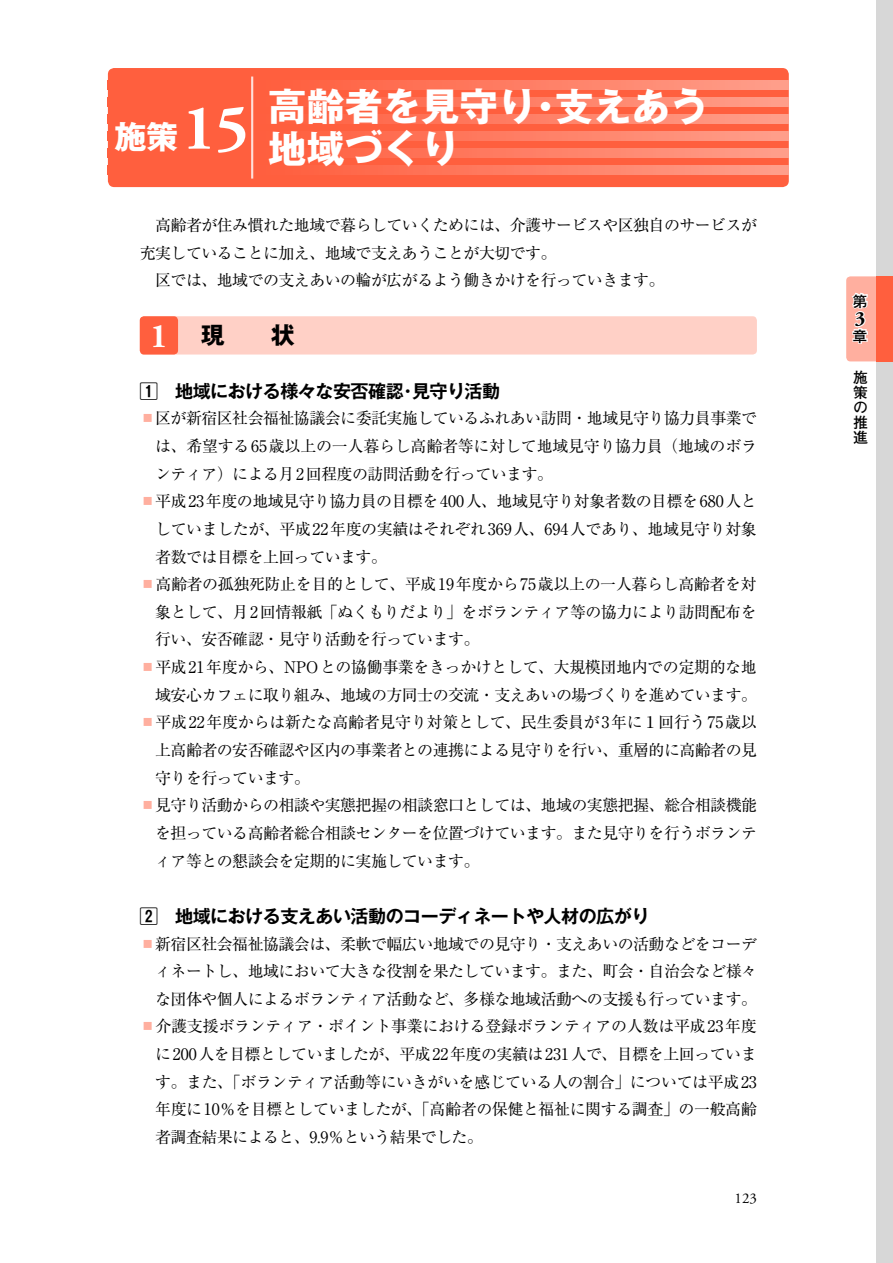
<style>
.page{position:relative;width:893px;height:1263px;background:#fff}
.page>*{position:absolute;margin:0;border:0;box-sizing:border-box;transform-origin:0 0}
.t1{font:38.25px/42.5px "Gothic MB101 Pr 6 Bold 90 pv RKSJ H";color:#fff}
.t2{font:23.4px "Gothic MB101 Pr 6 Bold 90 pv RKSJ H";color:#000}
.t3{font:700 20.25px "Adobe Garamond Pro";color:#000}
.t4{font:18px "Gothic MB101 Pr 6 De Bold 90 pv RKSJ V";letter-spacing:-.03em;color:#000}
.t5{font:15.9px/27.6px "Ryumin Pr 6 Regular 90 pv RKSJ H";letter-spacing:-.035em;color:#000;text-align:justify}
.t6{font:14.85px/14.9px "Futo Go B101 Pr 6 Bold 90 pv RKSJ V";color:#000;text-align:justify}
.t7{font:14.85px "Adobe Garamond Pro";color:#000}
.s1{font-family:"Adobe Garamond Pro";font-weight:700;font-size:63.75px}
.s2{font-family:"Adobe Garamond Pro";font-weight:700;font-size:34.05px;color:#fff}
.s3{color:#ffaf9f}
</style>
<div class="page">
<div style="left:140px;top:316px;width:617px;height:38px;background:#ffd0c6;border-radius:4px"></div>
<div style="left:140px;top:316px;width:38px;height:38px;background:#ff5f3e;border-radius:4px"></div>
<div style="left:108px;top:68px;width:681px;height:119px;background:#ff5f3e;border-radius:6px"></div>
<svg style="left:253px;top:81px;width:536px;height:8px"></svg>
<svg style="left:253px;top:98px;width:536px;height:8px"></svg>
<svg style="left:253px;top:115px;width:536px;height:8px"></svg>
<svg style="left:253px;top:132px;width:536px;height:8px"></svg>
<svg style="left:253px;top:149px;width:536px;height:8px"></svg>
<svg style="left:253px;top:166px;width:536px;height:8px"></svg>
<hr style="left:251px;top:77px;width:2px;height:102px;background:#fff">
<div style="left:876px;top:0;width:17px;height:1263px;background:#d7d7d7"></div>
<div style="left:846px;top:276px;width:34px;height:85px;background:#ffaf9f;border-radius:4px"></div>
<div style="left:876px;top:276px;width:17px;height:85px;background:#ff5f3e"></div>
<svg style="left:851px;top:292px;width:17px;height:52px"></svg>
<h1 class="t1" style="left:268px;top:90px;width:442px;text-indent:-154px"><sub>施策</sub><span class="s1">15</span> 高齢者を見守り・支えあう地域づくり</h1>
<p class="t5" style="left:155px;top:213px;width:603px">高齢者が住み慣れた地域で暮らしていくためには、介護サービスや区独自のサービスが</p>
<p class="t5" style="left:140px;top:241px;width:418px">充実していることに加え、地域で支えあうことが大切です。</p>
<p class="t5" style="left:155px;top:269px;width:511px">区では、地域での支えあいの輪が広がるよう働きかけを行っていきます。</p>
<h2 class="t2" style="left:150px;top:327px;width:146px"><span class="s2">1</span> 現　　状</h2>
<p class="t4" style="left:140px;top:384px;width:362px">1　地域における様々な安否確認・見守り活動</p>
<p class="t5" style="left:155px;top:407px;width:603px;text-indent:-15px"><span class="s3">■</span>区が新宿区社会福祉協議会に委託実施しているふれあい訪問・地域見守り協力員事業では、希望する65歳以上の一人暮らし高齢者等に対して地域見守り協力員（地域のボランティア）による月2回程度の訪問活動を行っています。</p>
<p class="t5" style="left:155px;top:490px;width:603px;text-indent:-15px"><span class="s3">■</span>平成23年度の地域見守り協力員の目標を400人、地域見守り対象者数の目標を680人としていましたが、平成22年度の実績はそれぞれ369人、694人であり、地域見守り対象者数では目標を上回っています。</p>
<p class="t5" style="left:155px;top:573px;width:603px;text-indent:-15px"><span class="s3">■</span>高齢者の孤独死防止を目的として、平成19年度から75歳以上の一人暮らし高齢者を対象として、月2回情報紙「ぬくもりだより」をボランティア等の協力により訪問配布を行い、安否確認・見守り活動を行っています。</p>
<p class="t5" style="left:140px;top:655px;width:619px;text-align:right"><span class="s3">■</span>平成21年度から、NPOとの協働事業をきっかけとして、大規模団地内での定期的な地域安心カフェに取り組み、地域の方同士の交流・支えあいの場づくりを進めています。</p>
<p class="t5" style="left:155px;top:711px;width:603px;text-indent:-15px"><span class="s3">■</span>平成22年度からは新たな高齢者見守り対策として、民生委員が3年に１回行う75歳以上高齢者の安否確認や区内の事業者との連携による見守りを行い、重層的に高齢者の見守りを行っています。</p>
<p class="t5" style="left:155px;top:794px;width:603px;text-indent:-15px"><span class="s3">■</span>見守り活動からの相談や実態把握の相談窓口としては、地域の実態把握、総合相談機能を担っている高齢者総合相談センターを位置づけています。また見守りを行うボランティア等との懇談会を定期的に実施しています。</p>
<p class="t4" style="left:140px;top:909px;width:511px">2　地域における支えあい活動のコーディネートや人材の広がり</p>
<p class="t5" style="left:155px;top:932px;width:603px;text-indent:-15px"><span class="s3">■</span>新宿区社会福祉協議会は、柔軟で幅広い地域での見守り・支えあいの活動などをコーディネートし、地域において大きな役割を果たしています。また、町会・自治会など様々な団体や個人によるボランティア活動など、多様な地域活動への支援も行っています。</p>
<p class="t5" style="left:155px;top:1015px;width:603px;text-indent:-15px"><span class="s3">■</span>介護支援ボランティア・ポイント事業における登録ボランティアの人数は平成23年度に200人を目標としていましたが、平成22年度の実績は231人で、目標を上回っています。また、「ボランティア活動等にいきがいを感じている人の割合」については平成23年度に10％を目標としていましたが、「高齢者の保健と福祉に関する調査」の一般高齢者調査結果によると、9.9％という結果でした。</p>
<p class="t7" style="left:735px;top:1189px;width:24px">123</p>
<p class="t6" style="left:853px;top:295px;width:16px">第</p>
<p class="t3" style="left:855px;top:306px;width:12px">3</p>
<p class="t6" style="left:853px;top:331px;width:16px">章</p>
<p class="t6" style="left:853px;top:372px;width:16px">施策の推進</p>
</div>
